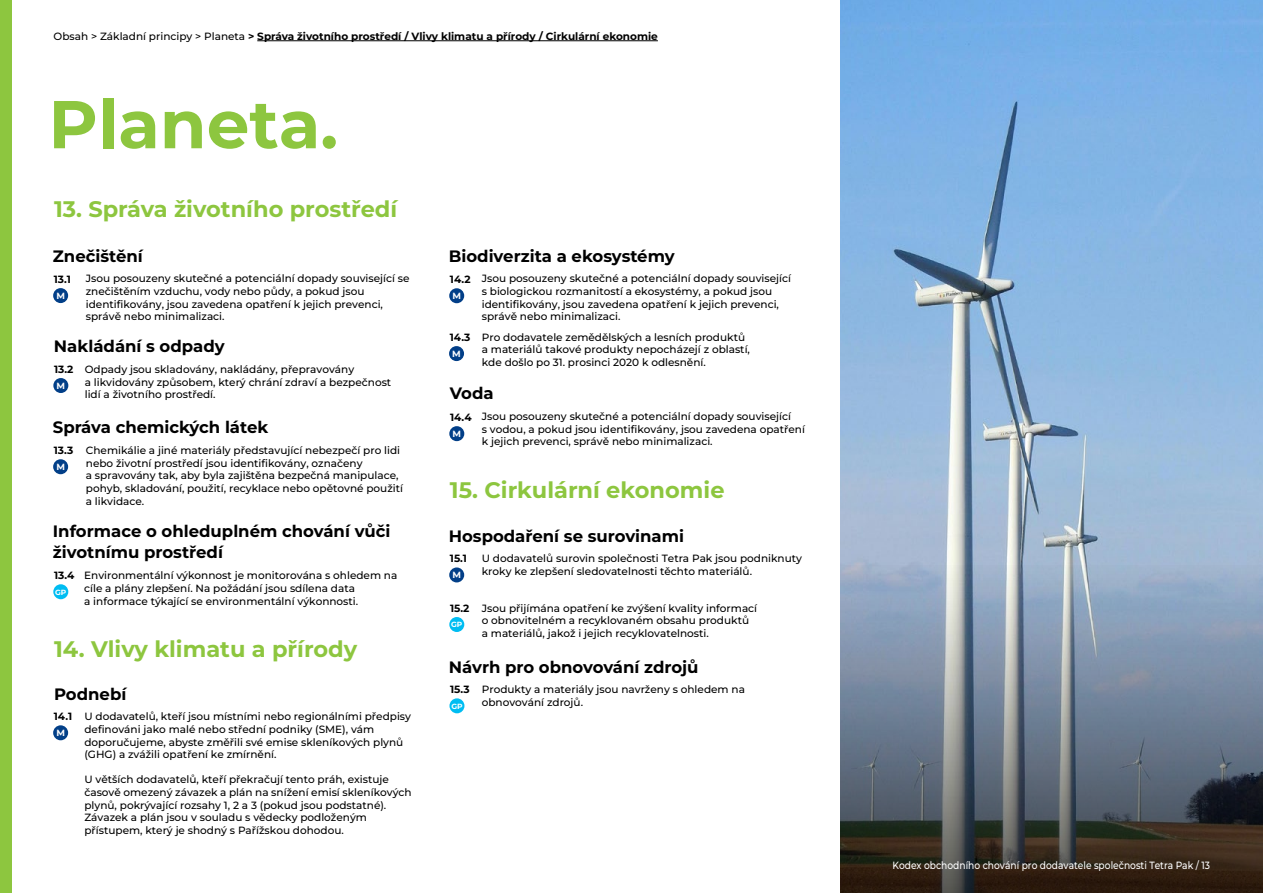
<style>
.page{position:relative;width:1263px;height:893px;background:#fff}
.page>*{position:absolute;margin:0;border:0;box-sizing:border-box;transform-origin:0 0}
.t1{font:700 67.5px "Montserrat";color:#8dc63f}
.t2{font:700 22.5px "Montserrat";color:#8dc63f}
.t3{font:700 16.5px/21px "Montserrat";color:#000}
.t4{font:100 10.5px/12.6px "Montserrat";color:#000}
.t5{font:700 10.5px "Montserrat";color:#000}
.t6{font:100 10.5px "Montserrat";color:#fff;scale:.87 1}
.t7{font:700 9px "Montserrat";color:#fff}
.t8{font:700 7.5px "Montserrat";color:#fff}
.s1{font-weight:100}
</style>
<div class="page">
<img style="left:841px;top:0;width:422px;height:565px">
<hr style="left:257px;top:41px;width:401px;height:1px;background:#000">
<svg style="left:841px;top:565px;width:422px;height:328px;background:#68727e"></svg>
<div style="left:0;top:0;width:12px;height:893px;background:#8dc63f"></div>
<div style="left:53px;top:288px;width:15px;height:15px;background:#023f88;border-radius:50%"></div>
<div style="left:53px;top:378px;width:15px;height:15px;background:#023f88;border-radius:50%"></div>
<div style="left:53px;top:459px;width:15px;height:15px;background:#023f88;border-radius:50%"></div>
<div style="left:53px;top:584px;width:15px;height:15px;background:#00bdf2;border-radius:50%"></div>
<div style="left:449px;top:698px;width:15px;height:15px;background:#00bdf2;border-radius:50%"></div>
<div style="left:449px;top:617px;width:15px;height:15px;background:#00bdf2;border-radius:50%"></div>
<div style="left:53px;top:725px;width:15px;height:15px;background:#023f88;border-radius:50%"></div>
<div style="left:449px;top:288px;width:15px;height:15px;background:#023f88;border-radius:50%"></div>
<div style="left:449px;top:346px;width:15px;height:15px;background:#023f88;border-radius:50%"></div>
<div style="left:449px;top:426px;width:15px;height:15px;background:#023f88;border-radius:50%"></div>
<div style="left:449px;top:567px;width:15px;height:15px;background:#023f88;border-radius:50%"></div>
<p class="t5" style="left:54px;top:28px;width:606px"><span class="s1">Obsah &gt; Základní principy &gt; Planeta</span> &gt; Správa životního prostředí / Vlivy klimatu a přírody / Cirkulární ekonomie</p>
<h1 class="t1" style="left:48px;top:76px;width:291px">Planeta.</h1>
<h2 class="t2" style="left:54px;top:193px;width:345px">13. Správa životního prostředí</h2>
<h3 class="t3" style="left:53px;top:244px;width:92px">Znečištění</h3>
<p class="t5" style="left:54px;top:272px;width:19px">13.1</p>
<p class="t7" style="left:56px;top:289px;width:10px">M</p>
<p class="t4" style="left:86px;top:272px;width:325px">Jsou posouzeny skutečné a potenciální dopady související se znečištěním vzduchu, vody nebo půdy, a pokud jsou identifikovány, jsou zavedena opatření k jejich prevenci, správě nebo minimalizaci.</p>
<h3 class="t3" style="left:54px;top:335px;width:172px">Nakládání s odpady</h3>
<p class="t5" style="left:54px;top:362px;width:21px">13.2</p>
<p class="t7" style="left:57px;top:379px;width:10px">M</p>
<p class="t4" style="left:85px;top:363px;width:308px">Odpady jsou skladovány, nakládány, přepravovány<br>a likvidovány způsobem, který chrání zdraví a bezpečnost lidí a životního prostředí.</p>
<h3 class="t3" style="left:53px;top:416px;width:217px">Správa chemických látek</h3>
<p class="t5" style="left:54px;top:443px;width:21px">13.3</p>
<p class="t7" style="left:56px;top:460px;width:10px">M</p>
<p class="t4" style="left:86px;top:444px;width:319px">Chemikálie a jiné materiály představující nebezpečí pro lidi nebo životní prostředí jsou identifikovány, označeny<br>a spravovány tak, aby byla zajištěna bezpečná manipulace, pohyb, skladování, použití, recyklace nebo opětovné použití a likvidace.</p>
<h3 class="t3" style="left:53px;top:520px;width:339px">Informace o ohleduplném chování vůči životnímu prostředí</h3>
<p class="t5" style="left:54px;top:568px;width:22px">13.4</p>
<p class="t8" style="left:55px;top:586px;width:13px">GP</p>
<p class="t4" style="left:84px;top:569px;width:315px">Environmentální výkonnost je monitorována s ohledem na cíle a plány zlepšení. Na požádání jsou sdílena data<br>a informace týkající se environmentální výkonnosti.</p>
<h2 class="t2" style="left:54px;top:632px;width:305px">14. Vlivy klimatu a přírody</h2>
<h3 class="t3" style="left:54px;top:682px;width:74px">Podnebí</h3>
<p class="t5" style="left:54px;top:709px;width:20px">14.1</p>
<p class="t7" style="left:56px;top:726px;width:10px">M</p>
<p class="t4" style="left:84px;top:710px;width:328px">U dodavatelů, kteří jsou místními nebo regionálními předpisy definováni jako malé nebo střední podniky (SME), vám doporučujeme, abyste změřili své emise skleníkových plynů (GHG) a zvážili opatření ke zmírnění.</p>
<p class="t4" style="left:84px;top:773px;width:329px">U větších dodavatelů, kteří překračují tento práh, existuje časově omezený závazek a plán na snížení emisí skleníkových plynů, pokrývající rozsahy 1, 2 a 3 (pokud jsou podstatné).<br>Závazek a plán jsou v souladu s vědecky podloženým přístupem, který je shodný s Pařížskou dohodou.</p>
<h3 class="t3" style="left:449px;top:245px;width:227px">Biodiverzita a ekosystémy</h3>
<p class="t5" style="left:450px;top:272px;width:22px">14.2</p>
<p class="t7" style="left:452px;top:289px;width:10px">M</p>
<p class="t5" style="left:450px;top:330px;width:22px">14.3</p>
<p class="t7" style="left:452px;top:347px;width:10px">M</p>
<p class="t4" style="left:482px;top:272px;width:311px">Jsou posouzeny skutečné a potenciální dopady související s biologickou rozmanitostí a ekosystémy, a pokud jsou identifikovány, jsou zavedena opatření k jejich prevenci, správě nebo minimalizaci.</p>
<p class="t4" style="left:482px;top:330px;width:270px">Pro dodavatele zemědělských a lesních produktů a materiálů takové produkty nepocházejí z oblastí, kde došlo po 31. prosinci 2020 k odlesnění.</p>
<h3 class="t3" style="left:450px;top:382px;width:45px">Voda</h3>
<p class="t5" style="left:450px;top:410px;width:23px">14.4</p>
<p class="t7" style="left:452px;top:427px;width:10px">M</p>
<p class="t4" style="left:482px;top:410px;width:325px">Jsou posouzeny skutečné a potenciální dopady související<br>s vodou, a pokud jsou identifikovány, jsou zavedena opatření k jejich prevenci, správě nebo minimalizaci.</p>
<h2 class="t2" style="left:450px;top:474px;width:276px">15. Cirkulární ekonomie</h2>
<h3 class="t3" style="left:449px;top:525px;width:237px">Hospodaření se surovinami</h3>
<p class="t5" style="left:450px;top:551px;width:19px">15.1</p>
<p class="t7" style="left:452px;top:568px;width:10px">M</p>
<p class="t5" style="left:450px;top:601px;width:21px">15.2</p>
<p class="t8" style="left:451px;top:619px;width:13px">GP</p>
<p class="t4" style="left:482px;top:552px;width:322px">U dodavatelů surovin společnosti Tetra Pak jsou podniknuty kroky ke zlepšení sledovatelnosti těchto materiálů.</p>
<p class="t4" style="left:482px;top:601px;width:277px">Jsou přijímána opatření ke zvýšení kvality informací o obnovitelném a recyklovaném obsahu produktů a materiálů, jakož i jejich recyklovatelnosti.</p>
<h3 class="t3" style="left:449px;top:655px;width:251px">Návrh pro obnovování zdrojů</h3>
<p class="t5" style="left:450px;top:682px;width:21px">15.3</p>
<p class="t8" style="left:451px;top:701px;width:13px">GP</p>
<p class="t4" style="left:482px;top:683px;width:265px">Produkty a materiály jsou navrženy s ohledem na obnovování zdrojů.</p>
<p class="t6" style="left:892px;top:858px;width:366px">Kodex obchodního chování pro dodavatele společnosti Tetra Pak / 13</p>
</div>
